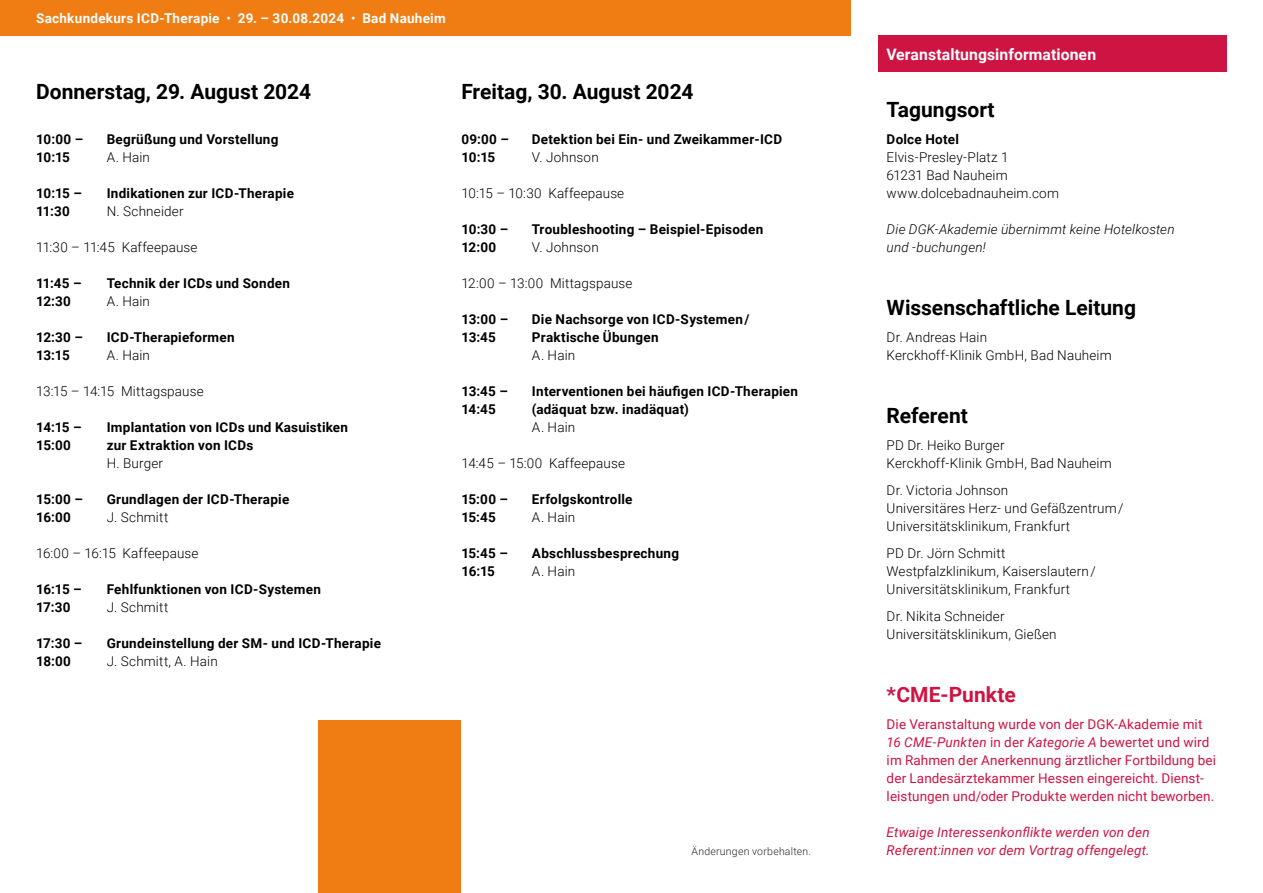
<style>
.page{position:relative;width:1263px;height:893px;background:#fff}
.page>*{position:absolute;margin:0;border:0;box-sizing:border-box;transform-origin:0 0}
.t1{font:700 21px "Roboto";color:#000}
.t2{font:700 21px "Roboto";letter-spacing:.005em;color:#ce1442}
.t3{font:700 15.75px "Roboto";letter-spacing:.005em;color:#fff}
.t4{font:700 13.5px/18px "Roboto";letter-spacing:.02em;color:#000}
.t5{font:300 13.5px/18px "Roboto";letter-spacing:.01em;color:#000}
.t6{font:13.5px/18px "Roboto";letter-spacing:.01em;color:#ce1442}
.t7{font:italic 13.5px/18px "Roboto";letter-spacing:.01em;color:#ce1442}
.t8{font:italic 300 13.5px/18px "Roboto";letter-spacing:.015em;color:#000}
.t9{font:700 13.5px "Roboto";letter-spacing:.02em;color:#fff}
.t10{font:300 10.5px "Roboto";letter-spacing:.025em;color:#282827}
.s1{font-weight:400}
.s2{font-style:italic}
</style>
<div class="page">
<div style="left:878px;top:36px;width:349px;height:36px;background:#ce1442"></div>
<div style="left:318px;top:720px;width:143px;height:173px;background:#ef7d14"></div>
<div style="left:0;top:0;width:850px;height:36px;background:#ef7d14"></div>
<p class="t9" style="left:36px;top:9px;width:411px">Sachkundekurs ICD-Therapie <span class="s1">•</span> 29. – 30.08.2024 <span class="s1">•</span> Bad Nauheim</p>
<h1 class="t1" style="left:36px;top:77px;width:277px">Donnerstag, 29. August 2024</h1>
<p class="t4" style="left:36px;top:130px;width:49px">10:00 –<br>10:15</p>
<p class="t4" style="left:107px;top:130px;width:173px">Begrüßung und Vorstellung</p>
<p class="t5" style="left:107px;top:148px;width:45px">A. Hain</p>
<p class="t4" style="left:36px;top:184px;width:47px">10:15 –<br>11:30</p>
<p class="t4" style="left:107px;top:184px;width:189px">Indikationen zur ICD-Therapie</p>
<p class="t5" style="left:107px;top:202px;width:78px">N. Schneider</p>
<p class="t5" style="left:36px;top:238px;width:163px">11:30 – 11:45 Kaffeepause</p>
<p class="t4" style="left:36px;top:274px;width:47px">11:45 –<br>12:30</p>
<p class="t4" style="left:107px;top:274px;width:185px">Technik der ICDs und Sonden</p>
<p class="t5" style="left:107px;top:292px;width:45px">A. Hain</p>
<p class="t4" style="left:36px;top:328px;width:48px">12:30 –<br>13:15</p>
<p class="t4" style="left:107px;top:328px;width:129px">ICD-Therapieformen</p>
<p class="t5" style="left:107px;top:346px;width:45px">A. Hain</p>
<p class="t5" style="left:36px;top:382px;width:169px">13:15 – 14:15 Mittagspause</p>
<p class="t4" style="left:36px;top:418px;width:47px">14:15 –<br>15:00</p>
<p class="t4" style="left:107px;top:418px;width:243px">Implantation von ICDs und Kasuistiken zur Extraktion von ICDs</p>
<p class="t5" style="left:107px;top:454px;width:58px">H. Burger</p>
<p class="t4" style="left:36px;top:490px;width:48px">15:00 –<br>16:00</p>
<p class="t4" style="left:107px;top:490px;width:184px">Grundlagen der ICD-Therapie</p>
<p class="t5" style="left:107px;top:508px;width:63px">J. Schmitt</p>
<p class="t5" style="left:36px;top:544px;width:164px">16:00 – 16:15 Kaffeepause</p>
<p class="t4" style="left:36px;top:580px;width:47px">16:15 –<br>17:30</p>
<p class="t4" style="left:107px;top:580px;width:216px">Fehlfunktionen von ICD-Systemen</p>
<p class="t5" style="left:107px;top:598px;width:63px">J. Schmitt</p>
<p class="t4" style="left:36px;top:634px;width:48px">17:30 –<br>18:00</p>
<p class="t4" style="left:107px;top:634px;width:276px">Grundeinstellung der SM- und ICD-Therapie</p>
<p class="t5" style="left:107px;top:652px;width:113px">J. Schmitt, A. Hain</p>
<h1 class="t1" style="left:461px;top:77px;width:234px">Freitag, 30. August 2024</h1>
<p class="t4" style="left:461px;top:130px;width:49px">09:00 –<br>10:15</p>
<p class="t4" style="left:532px;top:130px;width:252px">Detektion bei Ein- und Zweikammer-ICD</p>
<p class="t5" style="left:532px;top:148px;width:68px">V. Johnson</p>
<p class="t5" style="left:461px;top:184px;width:164px">10:15 – 10:30 Kaffeepause</p>
<p class="t4" style="left:461px;top:220px;width:48px">10:30 –<br>12:00</p>
<p class="t4" style="left:532px;top:220px;width:233px">Troubleshooting – Beispiel-Episoden</p>
<p class="t5" style="left:532px;top:238px;width:68px">V. Johnson</p>
<p class="t5" style="left:461px;top:274px;width:173px">12:00 – 13:00 Mittagspause</p>
<p class="t4" style="left:461px;top:310px;width:48px">13:00 –<br>13:45</p>
<p class="t4" style="left:532px;top:310px;width:219px">Die Nachsorge von ICD-Systemen /<br>Praktische Übungen</p>
<p class="t5" style="left:532px;top:346px;width:45px">A. Hain</p>
<p class="t4" style="left:461px;top:382px;width:48px">13:45 –<br>14:45</p>
<p class="t4" style="left:532px;top:382px;width:268px">Interventionen bei häufigen ICD-Therapien (adäquat bzw. inadäquat)</p>
<p class="t5" style="left:532px;top:418px;width:45px">A. Hain</p>
<p class="t5" style="left:461px;top:454px;width:165px">14:45 – 15:00 Kaffeepause</p>
<p class="t4" style="left:461px;top:490px;width:48px">15:00 –<br>15:45</p>
<p class="t4" style="left:532px;top:490px;width:102px">Erfolgskontrolle</p>
<p class="t5" style="left:532px;top:508px;width:45px">A. Hain</p>
<p class="t4" style="left:461px;top:544px;width:48px">15:45 –<br>16:15</p>
<p class="t4" style="left:532px;top:544px;width:149px">Abschlussbesprechung</p>
<p class="t5" style="left:532px;top:562px;width:45px">A. Hain</p>
<p class="t10" style="left:691px;top:844px;width:121px">Änderungen vorbehalten.</p>
<p class="t3" style="left:886px;top:43px;width:211px">Veranstaltungsinformationen</p>
<h1 class="t1" style="left:887px;top:95px;width:109px">Tagungsort</h1>
<p class="t4" style="left:887px;top:129px;width:74px">Dolce Hotel</p>
<p class="t5" style="left:887px;top:147px;width:174px">Elvis-Presley-Platz 1<br>61231 Bad Nauheim www.dolcebadnauheim.com</p>
<p class="t8" style="left:887px;top:219px;width:289px">Die DGK-Akademie übernimmt keine Hotelkosten und -buchungen!</p>
<h1 class="t1" style="left:887px;top:293px;width:251px">Wissenschaftliche Leitung</h1>
<p class="t5" style="left:887px;top:327px;width:227px">Dr. Andreas Hain<br>Kerckhoff-Klinik GmbH, Bad Nauheim</p>
<h1 class="t1" style="left:887px;top:401px;width:83px">Referent</h1>
<p class="t5" style="left:887px;top:435px;width:227px">PD Dr. Heiko Burger<br>Kerckhoff-Klinik GmbH, Bad Nauheim</p>
<p class="t5" style="left:887px;top:480px;width:238px">Dr. Victoria Johnson<br>Universitäres Herz- und Gefäßzentrum /<br>Universitätsklinikum, Frankfurt</p>
<p class="t5" style="left:887px;top:543px;width:211px">PD Dr. Jörn Schmitt<br>Westpfalzklinikum, Kaiserslautern /<br>Universitätsklinikum, Frankfurt</p>
<p class="t5" style="left:887px;top:606px;width:172px">Dr. Nikita Schneider<br>Universitätsklinikum, Gießen</p>
<h1 class="t2" style="left:887px;top:680px;width:131px">*CME-Punkte</h1>
<p class="t6" style="left:887px;top:714px;width:331px">Die Veranstaltung wurde von der DGK-Akademie mit <span class="s2">16 CME-Punkten</span> in der <span class="s2">Kategorie A</span> bewertet und wird im Rahmen der Anerkennung ärztlicher Fortbildung bei der Landesärztekammer Hessen eingereicht. Dienst&shy;leistungen und/oder Produkte werden nicht beworben.</p>
<p class="t7" style="left:887px;top:822px;width:265px">Etwaige Interessenkonflikte werden von den<br>Referent:innen vor dem Vortrag offengelegt.</p>
</div>
